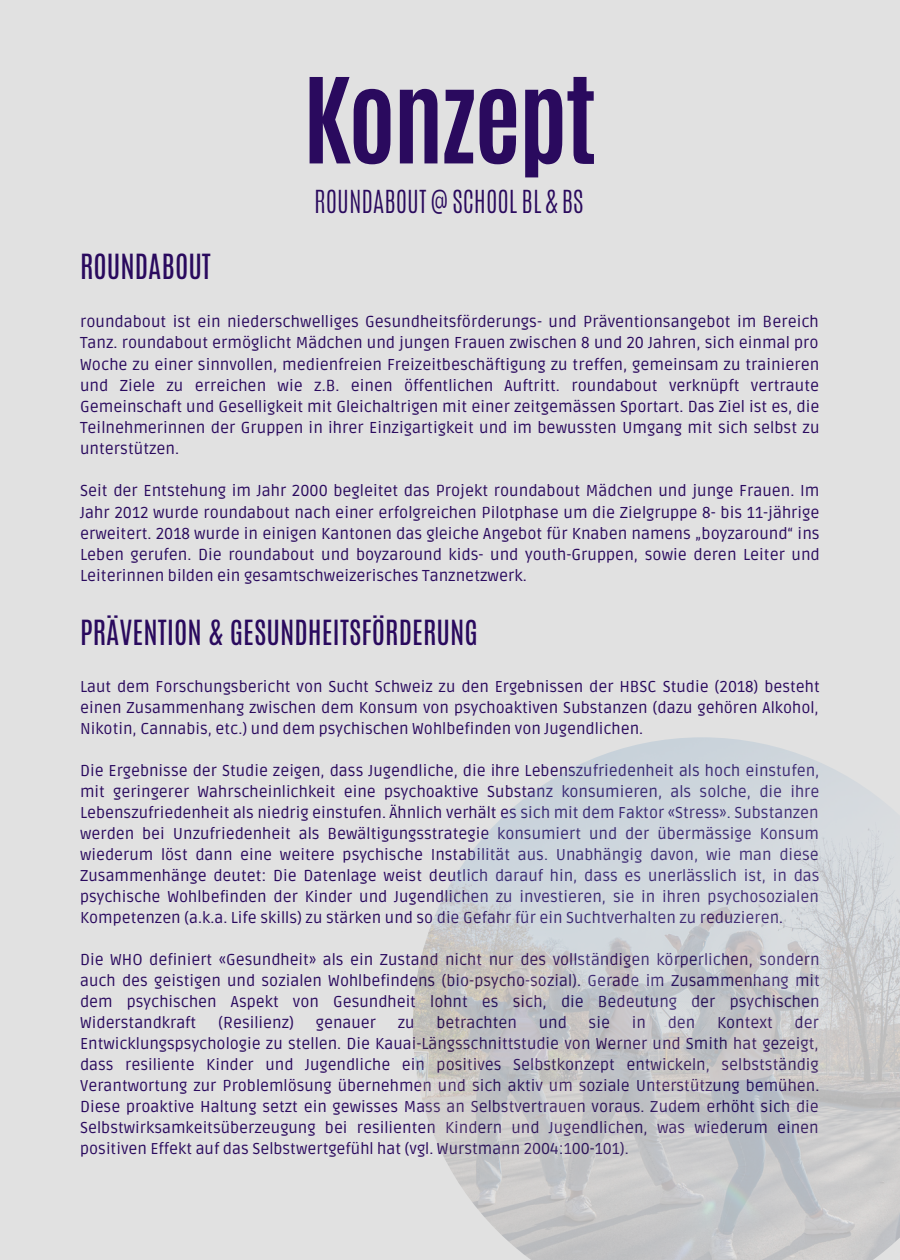
<style>
.page{position:relative;width:900px;height:1260px;background:#e1e1e1}
.page>*{position:absolute;margin:0;border:0;box-sizing:border-box;transform-origin:0 0}
.t1{font:700 100.5px "Antonio";letter-spacing:-.025em;color:#2a0a5e}
.t2{font:29px "Antonio";color:#2a0a5e}
.t3{font:300 26.5px "Antonio";color:#2a0a5e}
.t4{font:15.75px/21px "Ruda";color:#2a0a5e;text-align:justify}
</style>
<div class="page">
<img style="left:413px;top:737px;width:487px;height:523px">
<p class="t1" style="left:303px;top:49px;width:295px">Konzept</p>
<p class="t2" style="left:80px;top:246px;width:132px">ROUNDABOUT</p>
<p class="t3" style="left:314px;top:183px;width:271px">ROUNDABOUT @ SCHOOL BL &amp; BS</p>
<p class="t4" style="left:80px;top:312px;width:741px">roundabout ist ein niederschwelliges Gesundheitsförderungs- und Präventionsangebot im Bereich Tanz. roundabout ermöglicht Mädchen und jungen Frauen zwischen 8 und 20 Jahren, sich einmal pro Woche zu einer sinnvollen, medienfreien Freizeitbeschäftigung zu treffen, gemeinsam zu trainieren und Ziele zu erreichen wie z.B. einen öffentlichen Auftritt. roundabout verknüpft vertraute Gemeinschaft und Geselligkeit mit Gleichaltrigen mit einer zeitgemässen Sportart. Das Ziel ist es, die Teilnehmerinnen der Gruppen in ihrer Einzigartigkeit und im bewussten Umgang mit sich selbst zu unterstützen.</p>
<p class="t4" style="left:80px;top:481px;width:741px">Seit der Entstehung im Jahr 2000 begleitet das Projekt roundabout Mädchen und junge Frauen. Im Jahr 2012 wurde roundabout nach einer erfolgreichen Pilotphase um die Zielgruppe 8- bis 11-jährige erweitert. 2018 wurde in einigen Kantonen das gleiche Angebot für Knaben namens „boyzaround“ ins Leben gerufen. Die roundabout und boyzaround kids- und youth-Gruppen, sowie deren Leiter und Leiterinnen bilden ein gesamtschweizerisches Tanznetzwerk.</p>
<p class="t2" style="left:80px;top:612px;width:399px">PRÄVENTION &amp; GESUNDHEITSFÖRDERUNG</p>
<p class="t4" style="left:80px;top:676px;width:741px">Laut dem Forschungsbericht von Sucht Schweiz zu den Ergebnissen der HBSC Studie (2018) besteht einen Zusammenhang zwischen dem Konsum von psychoaktiven Substanzen (dazu gehören Alkohol, Nikotin, Cannabis, etc.) und dem psychischen Wohlbefinden von Jugendlichen.</p>
<p class="t4" style="left:80px;top:760px;width:741px">Die Ergebnisse der Studie zeigen, dass Jugendliche, die ihre Lebenszufriedenheit als hoch einstufen, mit geringerer Wahrscheinlichkeit eine psychoaktive Substanz konsumieren, als solche, die ihre Lebenszufriedenheit als niedrig einstufen. Ähnlich verhält es sich mit dem Faktor «Stress». Substanzen werden bei Unzufriedenheit als Bewältigungsstrategie konsumiert und der übermässige Konsum wiederum löst dann eine weitere psychische Instabilität aus. Unabhängig davon, wie man diese Zusammenhänge deutet: Die Datenlage weist deutlich darauf hin, dass es unerlässlich ist, in das psychische Wohlbefinden der Kinder und Jugendlichen zu investieren, sie in ihren psychosozialen Kompetenzen (a.k.a. Life skills) zu stärken und so die Gefahr für ein Suchtverhalten zu reduzieren.</p>
<p class="t4" style="left:80px;top:949px;width:741px">Die WHO definiert «Gesundheit» als ein Zustand nicht nur des vollständigen körperlichen, sondern auch des geistigen und sozialen Wohlbefindens (bio-psycho-sozial). Gerade im Zusammenhang mit dem psychischen Aspekt von Gesundheit lohnt es sich, die Bedeutung der psychischen Widerstandkraft</p>
<p class="t4" style="left:218px;top:1012px;width:77px">(Resilienz)</p>
<p class="t4" style="left:316px;top:1012px;width:62px">genauer</p>
<p class="t4" style="left:398px;top:1012px;width:18px">zu</p>
<p class="t4" style="left:437px;top:1012px;width:82px">betrachten</p>
<p class="t4" style="left:539px;top:1012px;width:30px">und</p>
<p class="t4" style="left:589px;top:1012px;width:23px">sie</p>
<p class="t4" style="left:632px;top:1012px;width:16px">in</p>
<p class="t4" style="left:668px;top:1012px;width:29px">den</p>
<p class="t4" style="left:717px;top:1012px;width:57px">Kontext</p>
<p class="t4" style="left:80px;top:1012px;width:741px;text-indent:715px">der Entwicklungspsychologie zu stellen. Die Kauai-Längsschnittstudie von Werner und Smith hat gezeigt, dass resiliente Kinder und Jugendliche ein positives Selbstkonzept entwickeln, selbstständig Verantwortung zur Problemlösung übernehmen und sich aktiv um soziale Unterstützung bemühen.<br>Diese proaktive Haltung setzt ein gewisses Mass an Selbstvertrauen voraus. Zudem erhöht sich die Selbstwirksamkeitsüberzeugung bei resilienten Kindern und Jugendlichen, was wiederum einen positiven Effekt auf das Selbstwertgefühl hat (vgl. Wurstmann 2004:100-101).</p>
</div>
